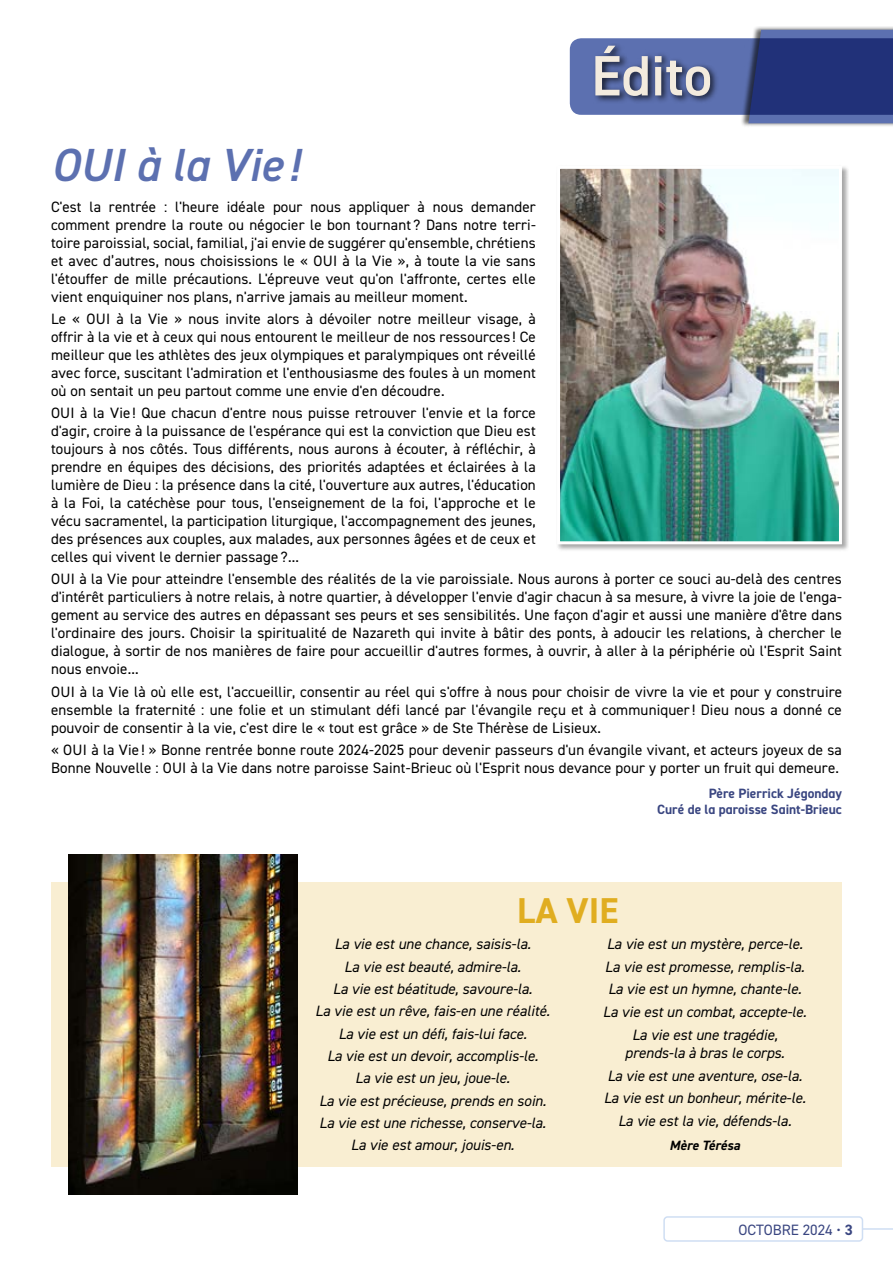
<style>
.page{position:relative;width:893px;height:1263px;background:#fff}
.page>*{position:absolute;margin:0;border:0;box-sizing:border-box;transform-origin:0 0}
.t1{font:600 57px "DIN2014";color:#f3ebde}
.t2{font:italic 600 46.5px "DIN2014";color:#5c70b0}
.t3{font:700 36px "DIN2014";color:#e0ad20}
.t4{font:15px/18px "DIN2014";letter-spacing:.01em;color:#000;text-align:justify}
.t5{font:italic 15px/22.4px "DIN2014";color:#000;text-align:center}
.t6{font:15px "DIN2014";color:#3a4681}
.t7{font:700 13.5px/16.5px "DIN2014";color:#3a4681;text-align:right}
.t8{font:italic 700 13.5px "DIN2014";color:#000}
.s1{font-weight:700}
</style>
<div class="page">
<hr style="left:842px;top:1228px;width:51px;height:2px;background:#cfdef3">
<div style="left:664px;top:1217px;width:198px;height:24px;background:#fff;border-radius:4px"></div>
<div style="left:663px;top:1216px;width:200px;height:26px;border:2px solid #cfdef3;border-radius:4px"></div>
<div style="left:51px;top:882px;width:791px;height:285px;background:#f9eed2"></div>
<div style="left:740px;top:26px;width:153px;height:101px;background:#000;opacity:.6"></div>
<svg style="left:570px;top:30px;width:323px;height:93px;background:#52619a"></svg>
<div style="left:557px;top:165px;width:292px;height:387px;background:#000;opacity:.35"></div>
<img style="left:561px;top:170px;width:277px;height:370px">
<div style="left:557px;top:166px;width:285px;height:378px;border:3px solid #fff"></div>
<img style="left:68px;top:855px;width:230px;height:340px">
<h1 class="t1" style="left:591px;top:38px;width:123px">Édito</h1>
<h2 class="t2" style="left:51px;top:134px;width:250px">OUI à la Vie !</h2>
<p class="t4" style="left:51px;top:197px;width:486px">C'est la rentrée : l'heure idéale pour nous appliquer à nous demander comment prendre la route ou négocier le bon tournant ? Dans notre terri&shy;toire paroissial, social, familial, j'ai envie de suggérer qu'ensemble, chrétiens et avec d’autres, nous choisissions le « OUI à la Vie », à toute la vie sans l'étouffer de mille précautions. L'épreuve veut qu'on l'affronte, certes elle vient enquiquiner nos plans, n'arrive jamais au meilleur moment.</p>
<p class="t4" style="left:51px;top:309px;width:486px">Le « OUI à la Vie » nous invite alors à dévoiler notre meilleur visage, à offrir à la vie et à ceux qui nous entourent le meilleur de nos ressources ! Ce meilleur que les athlètes des jeux olympiques et paralympiques ont réveillé avec force, suscitant l'admiration et l'enthousiasme des foules à un moment où on sentait un peu partout comme une envie d'en découdre.</p>
<p class="t4" style="left:51px;top:404px;width:486px">OUI à la Vie ! Que chacun d'entre nous puisse retrouver l'envie et la force d'agir, croire à la puissance de l'espérance qui est la conviction que Dieu est toujours à nos côtés. Tous différents, nous aurons à écouter, à réfléchir, à prendre en équipes des décisions, des priorités adaptées et éclairées à la lumière de Dieu : la présence dans la cité, l'ouverture aux autres, l'éducation à la Foi, la catéchèse pour tous, l'enseignement de la foi, l'approche et le vécu sacramentel, la participation liturgique, l'accompagnement des jeunes, des présences aux couples, aux malades, aux personnes âgées et de ceux et celles qui vivent le dernier passage ?...</p>
<p class="t4" style="left:51px;top:570px;width:792px">OUI à la Vie pour atteindre l'ensemble des réalités de la vie paroissiale. Nous aurons à porter ce souci au-delà des centres d'intérêt particuliers à notre relais, à notre quartier, à développer l'envie d'agir chacun à sa mesure, à vivre la joie de l'enga&shy;gement au service des autres en dépassant ses peurs et ses sensibilités. Une façon d'agir et aussi une manière d'être dans l'ordinaire des jours. Choisir la spiritualité de Nazareth qui invite à bâtir des ponts, à adoucir les relations, à chercher le dialogue, à sortir de nos manières de faire pour accueillir d'autres formes, à ouvrir, à aller à la périphérie où l'Esprit Saint nous envoie...</p>
<p class="t4" style="left:51px;top:682px;width:793px">OUI à la Vie là où elle est, l'accueillir, consentir au réel qui s'offre à nous pour choisir de vivre la vie et pour y construire ensemble la fraternité : une folie et un stimulant défi lancé par l'évangile reçu et à communiquer! Dieu nous a donné ce pouvoir de consentir à la vie, c'est dire le « tout est grâce » de Ste Thérèse de Lisieux.</p>
<p class="t4" style="left:51px;top:740px;width:792px">« OUI à la Vie ! » Bonne rentrée bonne route 2024-2025 pour devenir passeurs d'un évangile vivant, et acteurs joyeux de sa<br>Bonne Nouvelle : OUI à la Vie dans notre paroisse Saint-Brieuc où l'Esprit nous devance pour y porter un fruit qui demeure.</p>
<p class="t7" style="left:657px;top:785px;width:186px">Père Pierrick Jégonday<br>Curé de la paroisse Saint-Brieuc</p>
<h3 class="t3" style="left:517px;top:887px;width:103px">LA VIE</h3>
<p class="t5" style="left:315px;top:933px;width:236px">La vie est une chance, saisis-la.<br>La vie est beauté, admire-la.<br>La vie est béatitude, savoure-la.<br>La vie est un rêve, fais-en une réalité.<br>La vie est un défi, fais-lui face.<br>La vie est un devoir, accomplis-le.<br>La vie est un jeu, joue-le.<br>La vie est précieuse, prends en soin.<br>La vie est une richesse, conserve-la.<br>La vie est amour, jouis-en.</p>
<p class="t5" style="left:603px;top:932px;width:205px">La vie est un mystère, perce-le.<br>La vie est promesse, remplis-la.<br>La vie est un hymne, chante-le.<br>La vie est un combat, accepte-le.<br>La vie est une tragédie,</p>
<p class="t5" style="left:604px;top:1041px;width:204px">prends-la à bras le corps.<br>La vie est une aventure, ose-la.<br>La vie est un bonheur, mérite-le.<br>La vie est la vie, défends-la.</p>
<p class="t8" style="left:670px;top:1137px;width:72px">Mère Térésa</p>
<p class="t6" style="left:738px;top:1220px;width:116px">OCTOBRE 2024 • <span class="s1">3</span></p>
</div>
